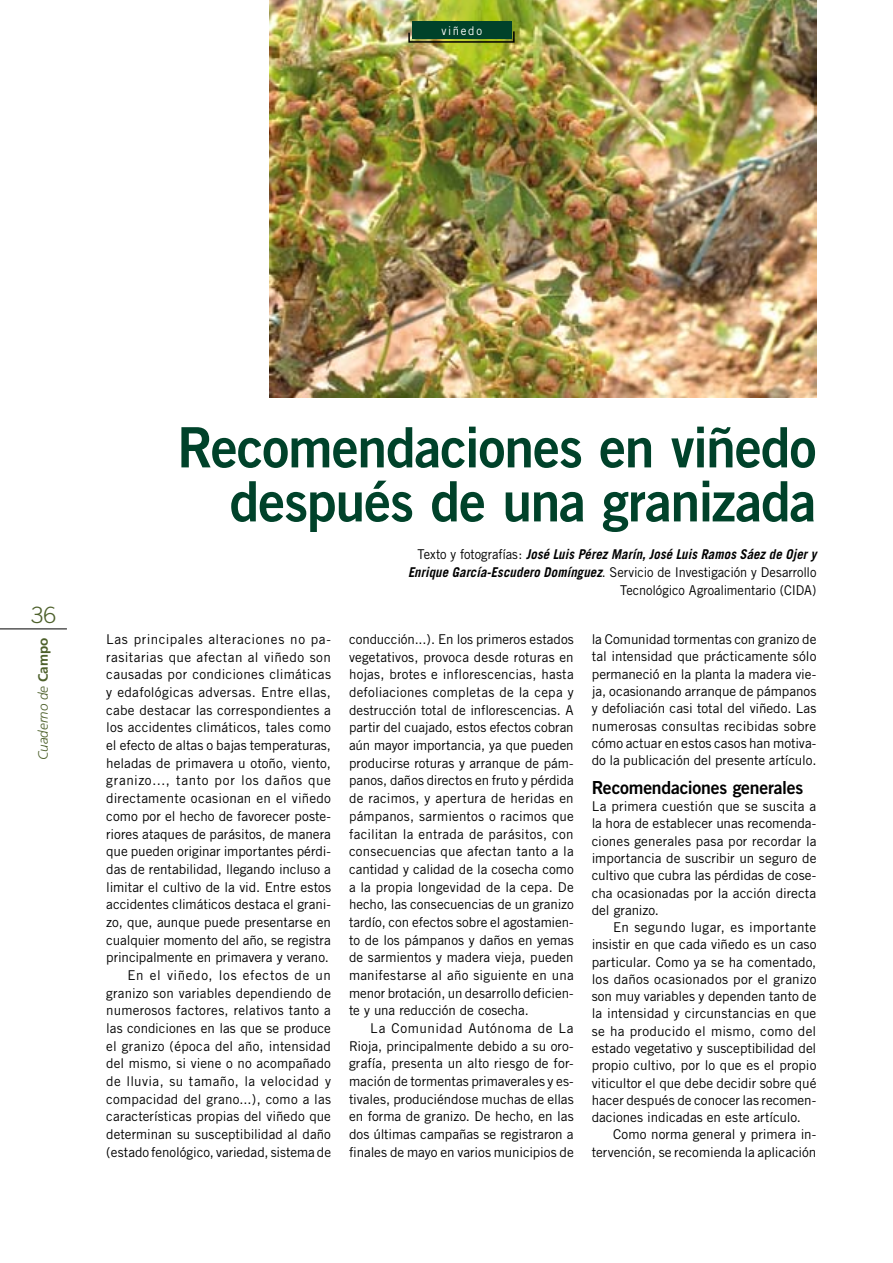
<style>
.page{position:relative;width:893px;height:1263px;background:#fff}
.page>*{position:absolute;margin:0;border:0;box-sizing:border-box;transform-origin:0 0}
.t1{font:55.65px/54px "Trade Gothic Bold Two";letter-spacing:-.02em;color:#00422a;text-align:right;scale:.96 1}
.t2{font:300 22.5px "Trade Gothic";color:#4d602b}
.t3{font:18px "Trade Gothic Bold Two";letter-spacing:-.015em;color:#000}
.t4{font:13.5px/17.7px "Trade Gothic";letter-spacing:.005em;color:#000;text-align:justify}
.t5{font:13.5px/18px "Trade Gothic";letter-spacing:.005em;color:#000;text-align:right;scale:.95 1}
.t6{font:italic 300 13.5px "Frutiger";color:#4d602b}
.t7{font:12px "Trade Gothic";letter-spacing:.15em;color:#fff;scale:.95 1}
.s1{font-weight:700;font-style:italic}
.s2{font-weight:700;font-style:normal}
</style>
<div class="page">
<img style="left:270px;top:0;width:546px;height:397px">
<hr style="left:0;top:628px;width:67px;height:1px;background:#000">
<svg style="left:408px;top:30px;width:107px;height:13px"></svg>
<div style="left:412px;top:21px;width:99px;height:18px;background:#00422a"></div>
<p class="t7" style="left:441px;top:23px;width:44px">viñedo</p>
<h1 class="t1" style="left:177px;top:420px;width:667px">Recomendaciones en viñedo después de una granizada</h1>
<p class="t5" style="left:408px;top:545px;width:431px">Texto y fotografías: <span class="s1">José Luis Pérez Marín, José Luis Ramos Sáez de Ojer y<br>Enrique García-Escudero Domínguez</span>. Servicio de Investigación y Desarrollo<br>Tecnológico Agroalimentario (CIDA)</p>
<h2 class="t2" style="left:31px;top:601px;width:27px">36</h2>
<p class="t6" style="left:35px;top:760px;width:124px;rotate:-90deg">Cuaderno de <span class="s2">Campo</span></p>
<p class="t4" style="left:106px;top:630px;width:226px;text-align:right">Las principales alteraciones no pa&shy;rasitarias que afectan al viñedo son causadas por condiciones climáticas y edafológicas adversas. Entre ellas, cabe destacar las correspondientes a los accidentes climáticos, tales como el efecto de altas o bajas temperaturas, heladas de primavera u otoño, viento, granizo…, tanto por los daños que directamente ocasionan en el viñedo como por el hecho de favorecer poste&shy;riores ataques de parásitos, de manera que pueden originar importantes pérdi&shy;das de rentabilidad, llegando incluso a limitar el cultivo de la vid. Entre estos accidentes climáticos destaca el grani&shy;zo, que, aunque puede presentarse en cualquier momento del año, se registra principalmente en primavera y verano.<br>En el viñedo, los efectos de un granizo son variables dependiendo de numerosos factores, relativos tanto a las condiciones en las que se produce el granizo (época del año, intensidad del mismo, si viene o no acompañado de lluvia, su tamaño, la velocidad y compacidad del grano...), como a las características propias del viñedo que determinan su susceptibilidad al daño (estado fenológico, variedad, sistema de</p>
<p class="t4" style="left:349px;top:630px;width:226px">conducción...). En los primeros estados vegetativos, provoca desde roturas en hojas, brotes e inflorescencias, hasta defoliaciones completas de la cepa y destrucción total de inflorescencias. A partir del cuajado, estos efectos cobran aún mayor importancia, ya que pueden producirse roturas y arranque de pám&shy;panos, daños directos en fruto y pérdida de racimos, y apertura de heridas en pámpanos, sarmientos o racimos que facilitan la entrada de parásitos, con consecuencias que afectan tanto a la cantidad y calidad de la cosecha como a la propia longevidad de la cepa. De hecho, las consecuencias de un granizo tardío, con efectos sobre el agostamien&shy;to de los pámpanos y daños en yemas de sarmientos y madera vieja, pueden manifestarse al año siguiente en una menor brotación, un desarrollo deficien&shy;te y una reducción de cosecha.</p>
<p class="t4" style="left:349px;top:1019px;width:226px;text-indent:21px">La Comunidad Autónoma de La Rioja, principalmente debido a su oro&shy;grafía, presenta un alto riesgo de for&shy;mación de tormentas primaverales y es&shy;tivales, produciéndose muchas de ellas en forma de granizo. De hecho, en las dos últimas campañas se registraron a finales de mayo en varios municipios de</p>
<p class="t4" style="left:592px;top:630px;width:226px;line-height:17.2px">la Comunidad tormentas con granizo de tal intensidad que prácticamente sólo permaneció en la planta la madera vie&shy;ja, ocasionando arranque de pámpanos y defoliación casi total del viñedo. Las numerosas consultas recibidas sobre cómo actuar en estos casos han motiva&shy;do la publicación del presente artículo.</p>
<h3 class="t3" style="left:592px;top:776px;width:213px">Recomendaciones generales</h3>
<p class="t4" style="left:592px;top:797px;width:226px;line-height:17.2px">La primera cuestión que se suscita a la hora de establecer unas recomenda&shy;ciones generales pasa por recordar la importancia de suscribir un seguro de cultivo que cubra las pérdidas de cose&shy;cha ocasionadas por la acción directa del granizo.</p>
<p class="t4" style="left:592px;top:918px;width:226px;line-height:17.2px;text-indent:21px">En segundo lugar, es importante insistir en que cada viñedo es un caso particular. Como ya se ha comentado, los daños ocasionados por el granizo son muy variables y dependen tanto de la intensidad y circunstancias en que se ha producido el mismo, como del estado vegetativo y susceptibilidad del propio cultivo, por lo que es el propio viticultor el que debe decidir sobre qué hacer después de conocer las recomen&shy;daciones indicadas en este artículo.</p>
<p class="t4" style="left:592px;top:1126px;width:226px;line-height:17.2px;text-align:right">Como norma general y primera in&shy;tervención, se recomienda la aplicación</p>
</div>
